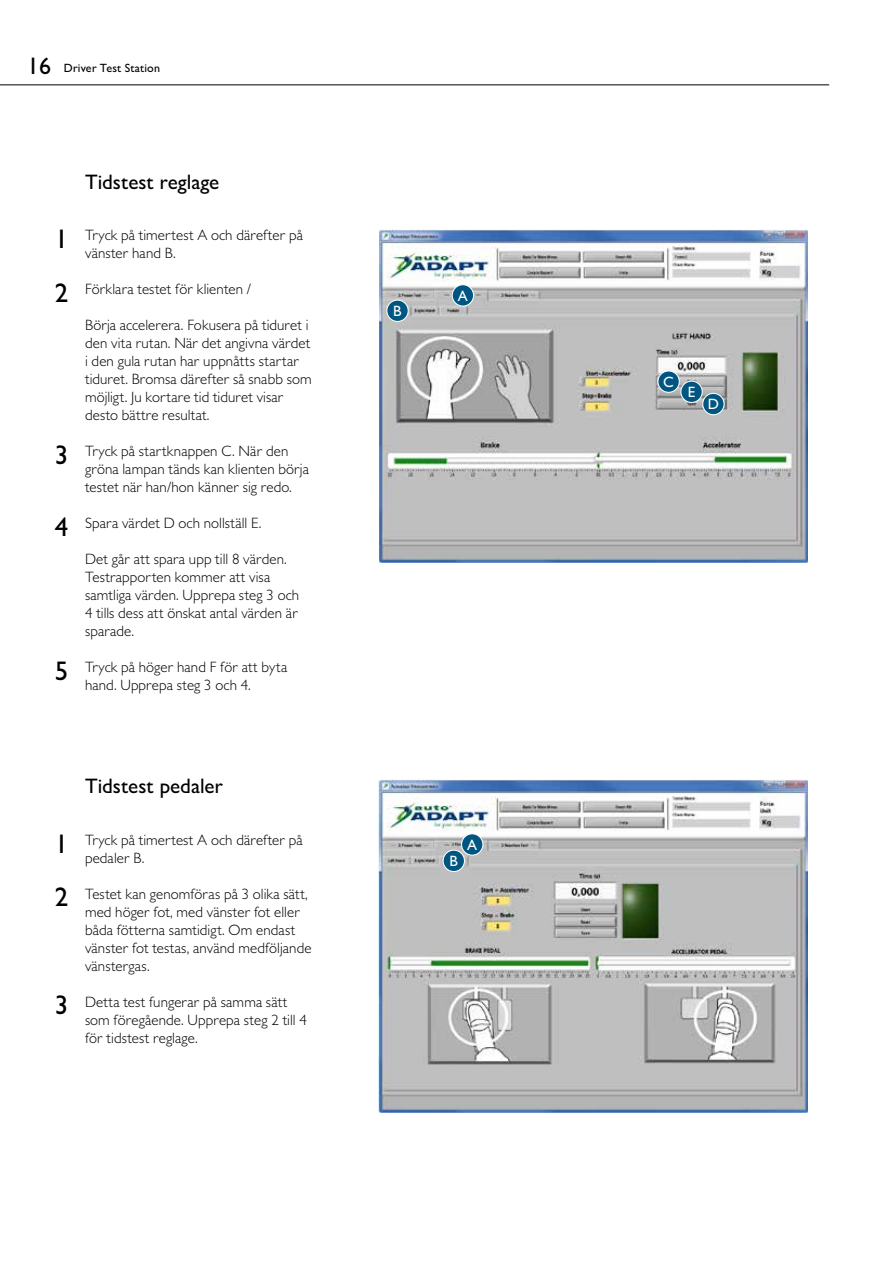
<style>
.page{position:relative;width:893px;height:1263px;background:#fff}
.page>*{position:absolute;margin:0;border:0;box-sizing:border-box;transform-origin:0 0}
.t1{font:500 27px "Gill Sans MT Pro";color:#000}
.t2{font:500 21px "Gill Sans MT Pro";letter-spacing:.005em;color:#000}
.t3{font:300 15px/18px "Gill Sans MT Pro";letter-spacing:.005em;color:#000}
.t4{font:500 15px "Gill Sans MT Pro";color:#fff}
.t5{font:500 12px "Gill Sans MT Pro";letter-spacing:.015em;color:#000}
.s1{font-size:24px}
</style>
<div class="page">
<hr style="left:0;top:85px;width:829px;height:1px;background:#000">
<img style="left:379px;top:230px;width:429px;height:332px">
<img style="left:379px;top:779px;width:429px;height:333px">
<div style="left:452px;top:285px;width:22px;height:21px;background:#005681;border-radius:50%"></div>
<div style="left:452px;top:284px;width:22px;height:23px;border:1px solid #fff;border-radius:50%"></div>
<div style="left:387px;top:300px;width:21px;height:21px;background:#005681;border-radius:50%"></div>
<div style="left:386px;top:300px;width:23px;height:22px;border:1px solid #fff;border-radius:50%"></div>
<div style="left:658px;top:371px;width:21px;height:21px;background:#005681;border-radius:50%"></div>
<div style="left:657px;top:370px;width:23px;height:23px;border:1px solid #fff;border-radius:50%"></div>
<div style="left:681px;top:381px;width:21px;height:21px;background:#005681;border-radius:50%"></div>
<div style="left:680px;top:381px;width:23px;height:22px;border:1px solid #fff;border-radius:50%"></div>
<div style="left:462px;top:834px;width:21px;height:21px;background:#005681;border-radius:50%"></div>
<div style="left:461px;top:833px;width:22px;height:23px;border:1px solid #fff;border-radius:50%"></div>
<div style="left:443px;top:850px;width:21px;height:21px;background:#005681;border-radius:50%"></div>
<div style="left:443px;top:850px;width:22px;height:22px;border:1px solid #fff;border-radius:50%"></div>
<div style="left:703px;top:393px;width:21px;height:22px;background:#005681;border-radius:50%"></div>
<div style="left:702px;top:393px;width:23px;height:22px;border:1px solid #fff;border-radius:50%"></div>
<p class="t5" style="left:27px;top:61px;width:135px"><span class="s1">16</span> Driver Test Station</p>
<h1 class="t1" style="left:55px;top:223px;width:15px">1</h1>
<h1 class="t1" style="left:55px;top:276px;width:15px">2</h1>
<h1 class="t1" style="left:55px;top:438px;width:15px">3</h1>
<h1 class="t1" style="left:55px;top:511px;width:15px">4</h1>
<h1 class="t1" style="left:55px;top:654px;width:15px">5</h1>
<h2 class="t2" style="left:85px;top:169px;width:136px">Tidstest reglage</h2>
<p class="t3" style="left:85px;top:226px;width:219px">Tryck på timertest A och därefter på vänster hand B.</p>
<p class="t3" style="left:85px;top:280px;width:168px">Förklara testet för klienten /</p>
<p class="t3" style="left:85px;top:316px;width:228px">Börja accelerera. Fokusera på tiduret i den vita rutan. När det angivna värdet i den gula rutan har uppnåtts startar tiduret. Bromsa därefter så snabb som möjligt. Ju kortare tid tiduret visar desto bättre resultat.</p>
<p class="t3" style="left:85px;top:442px;width:225px">Tryck på startknappen C. När den gröna lampan tänds kan klienten börja testet när han/hon känner sig redo.</p>
<p class="t3" style="left:85px;top:514px;width:178px">Spara värdet D och nollställ E.</p>
<p class="t3" style="left:85px;top:550px;width:216px">Det går att spara upp till 8 värden.<br>Testrapporten kommer att visa samtliga värden. Upprepa steg 3 och<br>4 tills dess att önskat antal värden är sparade.</p>
<p class="t3" style="left:85px;top:658px;width:204px">Tryck på höger hand F för att byta hand. Upprepa steg 3 och 4.</p>
<h1 class="t1" style="left:55px;top:828px;width:15px">1</h1>
<h1 class="t1" style="left:55px;top:881px;width:15px">2</h1>
<h1 class="t1" style="left:55px;top:989px;width:15px">3</h1>
<h2 class="t2" style="left:85px;top:774px;width:139px">Tidstest pedaler</h2>
<p class="t3" style="left:85px;top:830px;width:219px">Tryck på timertest A och därefter på pedaler B.</p>
<p class="t3" style="left:85px;top:884px;width:228px">Testet kan genomföras på 3 olika sätt, med höger fot, med vänster fot eller båda fötterna samtidigt. Om endast vänster fot testas, använd medföljande vänstergas.</p>
<p class="t3" style="left:85px;top:992px;width:223px">Detta test fungerar på samma sätt som föregående. Upprepa steg 2 till 4 för tidstest reglage.</p>
<p class="t4" style="left:393px;top:302px;width:10px">B</p>
<p class="t4" style="left:458px;top:287px;width:12px">A</p>
<p class="t4" style="left:450px;top:852px;width:10px">B</p>
<p class="t4" style="left:467px;top:836px;width:12px">A</p>
<p class="t4" style="left:663px;top:373px;width:12px">C</p>
<p class="t4" style="left:688px;top:383px;width:9px">E</p>
<p class="t4" style="left:708px;top:395px;width:13px">D</p>
</div>
